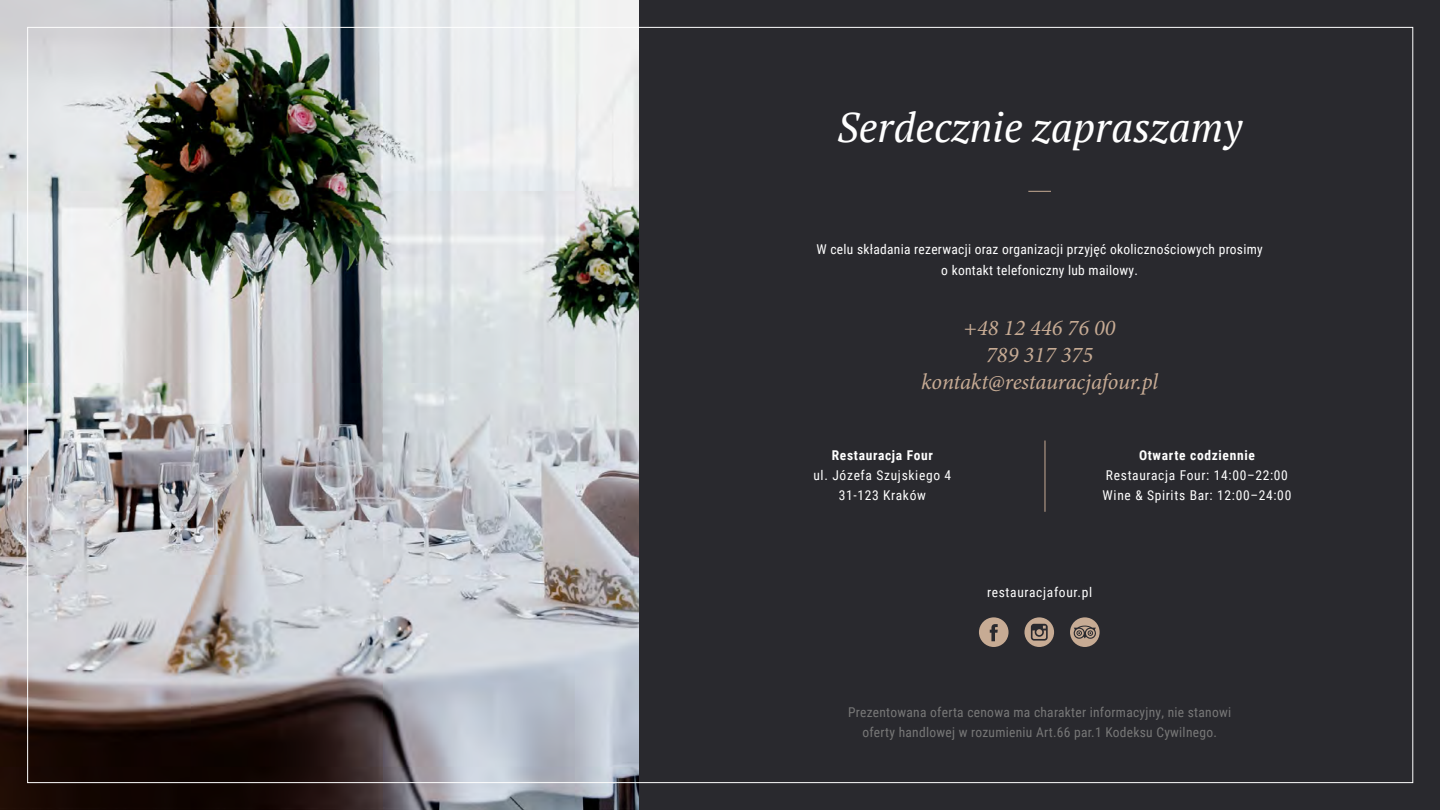
<style>
.page{position:relative;width:1440px;height:810px;background:#fff}
.page>*{position:absolute;margin:0;border:0;box-sizing:border-box;transform-origin:0 0}
.t1{font:italic 41.25px "PT Serif";color:#fff}
.t2{font:italic 22.5px/27px "Minion Pro";letter-spacing:-.005em;color:#c7ab94;text-align:center}
.t3{font:13.5px/20.2px "Roboto Condensed";letter-spacing:.02em;color:#777;text-align:center}
.t4{font:13.5px/20.2px "Roboto Condensed";letter-spacing:.05em;color:#fff;text-align:center}
.t5{font:13.5px/20.2px "Roboto Condensed";letter-spacing:.02em;color:#fff;text-align:center}
.t6{font:700 13.5px "Roboto Condensed";letter-spacing:.05em;color:#fff}
</style>
<div class="page">
<img style="left:0;top:0;width:639px;height:810px">
<div style="left:639px;top:0;width:801px;height:810px;background:#29292e"></div>
<svg style="left:1028px;top:191px;width:23px;height:1px"></svg>
<hr style="left:1045px;top:441px;width:1px;height:71px;background:#c7ab94">
<svg style="left:979px;top:617px;width:30px;height:30px"></svg>
<svg style="left:1024px;top:617px;width:30px;height:30px"></svg>
<svg style="left:1070px;top:617px;width:30px;height:30px"></svg>
<h1 class="t1" style="left:837px;top:102px;width:407px">Serdecznie zapraszamy</h1>
<p class="t5" style="left:817px;top:239px;width:448px">W celu składania rezerwacji oraz organizacji przyjęć okolicznościowych prosimy o kontakt telefoniczny lub mailowy.</p>
<h2 class="t2" style="left:921px;top:314px;width:238px">+48 12 446 76 00<br>789 317 375 kontakt@restauracjafour.pl</h2>
<p class="t6" style="left:832px;top:445px;width:103px">Restauracja Four</p>
<p class="t4" style="left:813px;top:464px;width:139px">ul. Józefa Szujskiego 4<br>31-123 Kraków</p>
<p class="t6" style="left:1139px;top:445px;width:117px">Otwarte codziennie</p>
<p class="t4" style="left:1103px;top:464px;width:190px;text-align:left">Restauracja Four: 14:00–22:00<br>Wine &amp; Spirits Bar: 12:00–24:00</p>
<p class="t4" style="left:987px;top:581px;width:107px">restauracjafour.pl</p>
<p class="t3" style="left:848px;top:702px;width:385px">Prezentowana oferta cenowa ma charakter informacyjny, nie stanowi oferty handlowej w rozumieniu Art.66 par.1 Kodeksu Cywilnego.</p>
</div>
